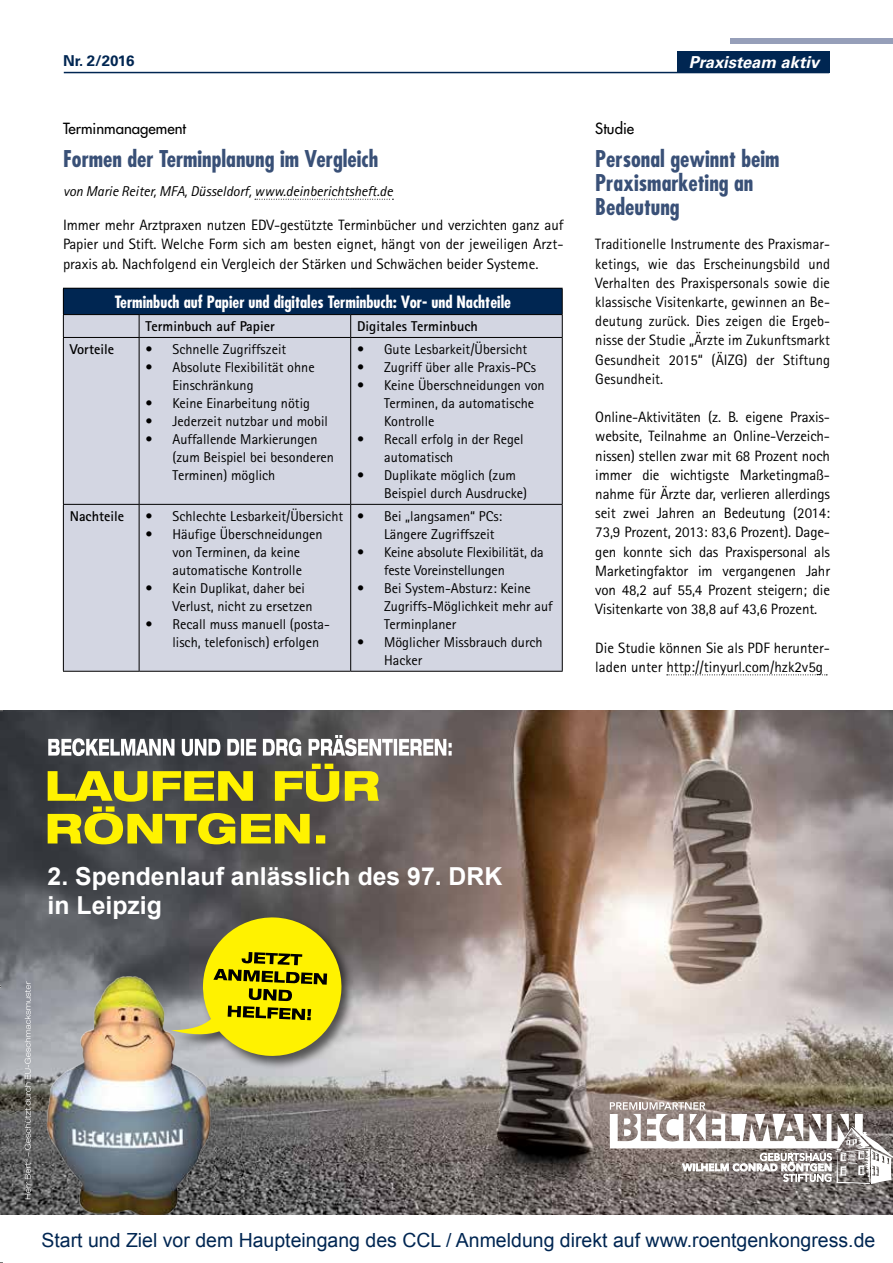
<style>
.page{position:relative;width:893px;height:1263px;background:#fff}
.page>*{position:absolute;margin:0;border:0;box-sizing:border-box;transform-origin:0 0}
.t1{font:700 24.75px/29.7px "Arial";color:#fff}
.t2{font:700 condensed 22.5px/24px "Futura Std";color:#395077}
.t3{font:19.5px "Arial";color:#002652}
.t4{font:700 condensed 16.5px "Futura Std";color:#fff}
.t5{font:italic 700 16.5px "Univers LT Std";color:#fff}
.t6{font:15px/19.2px "Rotis Sans Serif Std";color:#000;text-align:justify}
.t7{font:500 15px "Futura Std";color:#000}
.t8{font:700 15px "Univers LT Std";color:#002652}
.t9{font:14.25px/18px "Rotis Sans Serif Std";color:#000}
.t10{font:700 14.25px "Rotis Sans Serif Std";color:#000}
.t11{font:italic 14.25px "Rotis Sans Serif Std";color:#000}
</style>
<div class="page">
<div style="left:731px;top:39px;width:162px;height:5px;background:#969fb9"></div>
<hr style="left:64px;top:72px;width:765px;height:1px;background:#002652">
<div style="left:678px;top:51px;width:152px;height:22px;background:#002652"></div>
<svg style="left:255px;top:199px;width:138px;height:1px"></svg>
<div style="left:63px;top:288px;width:499px;height:27px;background:#002652"></div>
<div style="left:64px;top:315px;width:498px;height:356px;background:#d3d6e2"></div>
<hr style="left:63px;top:288px;width:76px;height:1px;background:#000">
<hr style="left:139px;top:288px;width:212px;height:1px;background:#000">
<hr style="left:351px;top:288px;width:212px;height:1px;background:#000">
<hr style="left:63px;top:314px;width:76px;height:1px;background:#000">
<svg style="left:63px;top:289px;width:1px;height:48px"></svg>
<hr style="left:139px;top:314px;width:212px;height:1px;background:#000">
<svg style="left:139px;top:315px;width:1px;height:22px"></svg>
<hr style="left:351px;top:314px;width:212px;height:1px;background:#000">
<svg style="left:350px;top:315px;width:1px;height:22px"></svg>
<svg style="left:562px;top:289px;width:1px;height:48px"></svg>
<hr style="left:63px;top:337px;width:76px;height:1px;background:#000">
<hr style="left:63px;top:338px;width:1px;height:166px;background:#000">
<hr style="left:139px;top:337px;width:212px;height:1px;background:#000">
<hr style="left:139px;top:338px;width:1px;height:166px;background:#000">
<hr style="left:351px;top:337px;width:212px;height:1px;background:#000">
<hr style="left:350px;top:338px;width:1px;height:166px;background:#000">
<hr style="left:562px;top:338px;width:1px;height:166px;background:#000">
<hr style="left:63px;top:504px;width:76px;height:1px;background:#000">
<hr style="left:63px;top:505px;width:1px;height:166px;background:#000">
<hr style="left:63px;top:671px;width:76px;height:1px;background:#000">
<hr style="left:139px;top:504px;width:212px;height:1px;background:#000">
<hr style="left:139px;top:505px;width:1px;height:166px;background:#000">
<hr style="left:139px;top:671px;width:212px;height:1px;background:#000">
<hr style="left:351px;top:504px;width:212px;height:1px;background:#000">
<hr style="left:350px;top:505px;width:1px;height:166px;background:#000">
<hr style="left:562px;top:505px;width:1px;height:166px;background:#000">
<hr style="left:351px;top:671px;width:212px;height:1px;background:#000">
<svg style="left:667px;top:674px;width:160px;height:1px"></svg>
<img style="left:0;top:711px;width:893px;height:503px">
<svg style="left:48px;top:764px;width:331px;height:80px;background:#938e2f"></svg>
<svg style="left:48px;top:735px;width:404px;height:21px"></svg>
<img style="left:17px;top:968px;width:229px;height:246px">
<div style="left:171px;top:915px;width:185px;height:155px;background:#000;opacity:.61"></div>
<svg style="left:24px;top:981px;width:7px;height:218px;background:#949496"></svg>
<svg style="left:171px;top:916px;width:172px;height:141px;background:#b7af2b"></svg>
<svg style="left:610px;top:1102px;width:283px;height:82px"></svg>
<svg style="left:0;top:978px;width:1px;height:17px"></svg>
<p class="t8" style="left:63px;top:52px;width:73px">Nr. 2/2016</p>
<p class="t5" style="left:689px;top:53px;width:132px">Praxisteam aktiv</p>
<p class="t7" style="left:63px;top:119px;width:125px">Terminmanagement</p>
<h2 class="t2" style="left:63px;top:147px;width:317px">Formen der Terminplanung im Vergleich</h2>
<p class="t11" style="left:63px;top:183px;width:331px">von Marie Reiter, MFA, Düsseldorf, www.deinberichtsheft.de</p>
<p class="t6" style="left:63px;top:215px;width:502px">Immer mehr Arztpraxen nutzen EDV-gestützte Terminbücher und verzichten ganz auf Papier und Stift. Welche Form sich am besten eignet, hängt von der jeweiligen Arzt&shy;praxis ab. Nachfolgend ein Vergleich der Stärken und Schwächen beider Systeme.</p>
<p class="t4" style="left:115px;top:292px;width:398px">Terminbuch auf Papier und digitales Terminbuch: Vor- und Nachteile</p>
<p class="t10" style="left:145px;top:317px;width:131px">Terminbuch auf Papier</p>
<p class="t10" style="left:357px;top:317px;width:122px">Digitales Terminbuch</p>
<p class="t10" style="left:70px;top:340px;width:46px">Vorteile</p>
<p class="t9" style="left:145px;top:340px;width:142px">• Schnelle Zugriffszeit</p>
<p class="t9" style="left:172px;top:358px;width:144px;text-indent:-27px">• Absolute Flexibilität ohne<br>Einschränkung</p>
<p class="t9" style="left:145px;top:394px;width:166px">• Keine Einarbeitung nötig</p>
<p class="t9" style="left:145px;top:412px;width:184px">• Jederzeit nutzbar und mobil</p>
<p class="t9" style="left:172px;top:430px;width:163px;text-indent:-27px">• Auffallende Markierungen (zum Beispiel bei besonderen<br>Terminen) möglich</p>
<p class="t9" style="left:357px;top:340px;width:172px">• Gute Lesbarkeit/Übersicht</p>
<p class="t9" style="left:357px;top:358px;width:180px">• Zugriff über alle Praxis-PCs</p>
<p class="t9" style="left:384px;top:376px;width:162px;text-indent:-27px">• Keine Überschneidungen von<br>Terminen, da automatische<br>Kontrolle</p>
<p class="t9" style="left:384px;top:430px;width:141px;text-indent:-27px">• Recall erfolg in der Regel automatisch</p>
<p class="t9" style="left:384px;top:466px;width:144px;text-indent:-27px">• Duplikate möglich (zum<br>Beispiel durch Ausdrucke)</p>
<p class="t10" style="left:70px;top:507px;width:56px">Nachteile</p>
<p class="t9" style="left:146px;top:507px;width:199px">• Schlechte Lesbarkeit/Übersicht</p>
<p class="t9" style="left:146px;top:525px;width:179px;text-align:center">• Häufige Überschneidungen von Terminen, da keine automatische Kontrolle</p>
<p class="t9" style="left:173px;top:579px;width:142px;text-indent:-27px">• Kein Duplikat, daher bei<br>Verlust, nicht zu ersetzen</p>
<p class="t9" style="left:173px;top:615px;width:159px;text-indent:-27px">• Recall muss manuell (posta&shy;lisch, telefonisch) erfolgen</p>
<p class="t9" style="left:384px;top:507px;width:120px;text-indent:-27px">• Bei „langsamen“ PCs:<br>Längere Zugriffszeit</p>
<p class="t9" style="left:384px;top:543px;width:161px;text-indent:-27px">• Keine absolute Flexibilität, da feste Voreinstellungen</p>
<p class="t9" style="left:384px;top:579px;width:170px;text-indent:-27px">• Bei System-Absturz: Keine<br>Zugriffs-Möglichkeit mehr auf<br>Terminplaner</p>
<p class="t9" style="left:384px;top:633px;width:160px;text-indent:-27px">• Möglicher Missbrauch durch<br>Hacker</p>
<p class="t7" style="left:595px;top:119px;width:40px">Studie</p>
<h2 class="t2" style="left:595px;top:147px;width:186px">Personal gewinnt beim<br>Praxismarketing an<br>Bedeutung</h2>
<p class="t6" style="left:595px;top:235px;width:236px">Traditionelle Instrumente des Praxismar&shy;ketings, wie das Erscheinungsbild und Verhalten des Praxispersonals sowie die klassische Visitenkarte, gewinnen an Be&shy;deutung zurück. Dies zeigen die Ergeb&shy;nisse der Studie „Ärzte im Zukunftsmarkt Gesundheit 2015“ (ÄIZG) der Stiftung Gesundheit.</p>
<p class="t6" style="left:595px;top:407px;width:236px">Online-Aktivitäten (z. B. eigene Praxis&shy;website, Teilnahme an Online-Verzeich&shy;nissen) stellen zwar mit 68 Prozent noch immer die wichtigste Marketingmaß&shy;nahme für Ärzte dar, verlieren allerdings seit zwei Jahren an Bedeutung (2014:<br>73,9 Prozent, 2013: 83,6 Prozent). Dage&shy;gen konnte sich das Praxispersonal als Marketingfaktor im vergangenen Jahr von 48,2 auf 55,4 Prozent steigern; die Visitenkarte von 38,8 auf 43,6 Prozent.</p>
<p class="t6" style="left:595px;top:638px;width:236px">Die Studie können Sie als PDF herunter&shy;laden unter http://tinyurl.com/hzk2v5g</p>
<h1 class="t1" style="left:48px;top:862px;width:456px">2. Spendenlauf anlässlich des 97. DRK in Leipzig</h1>
<h3 class="t3" style="left:41px;top:1227px;width:835px">Start und Ziel vor dem Haupteingang des CCL / Anmeldung direkt auf www.roentgenkongress.de</h3>
</div>
